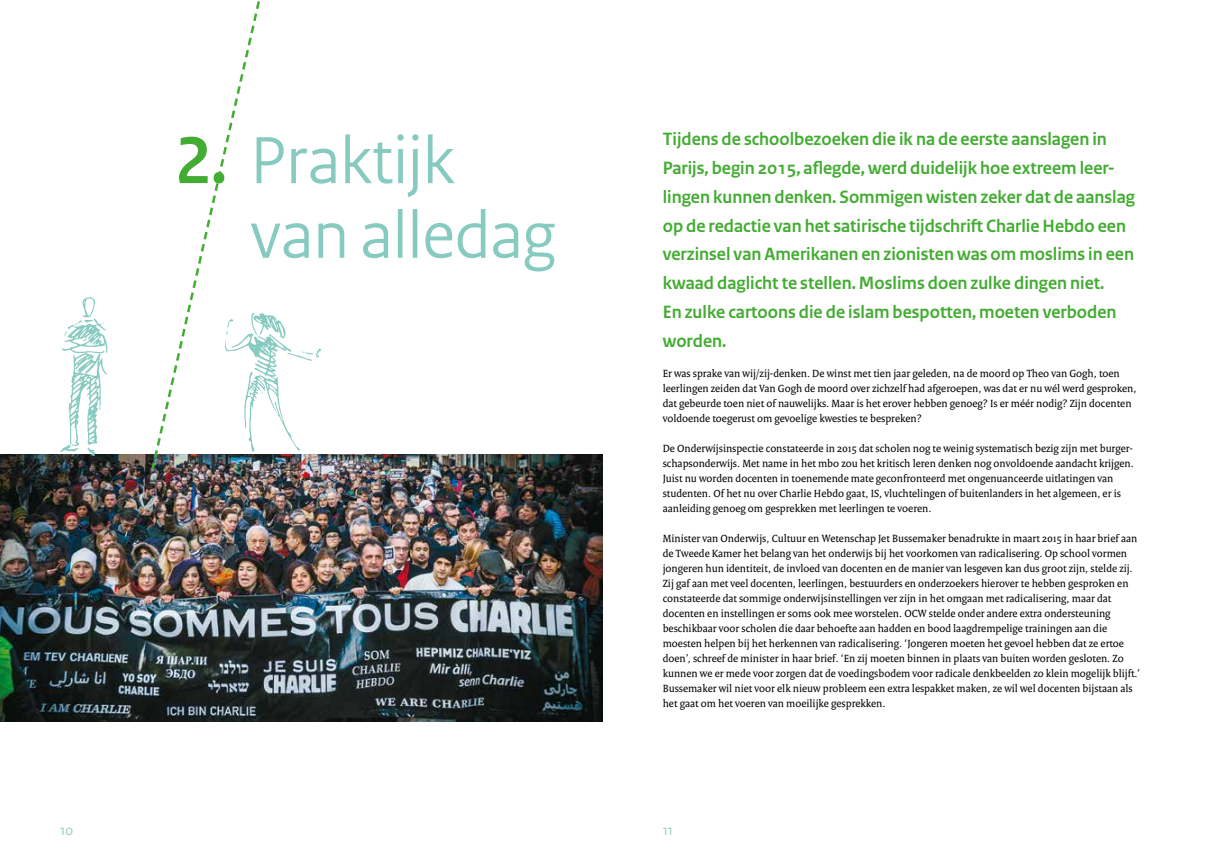
<style>
.page{position:relative;width:1205px;height:851px;background:#fff}
.page>*{position:absolute;margin:0;border:0;box-sizing:border-box;transform-origin:0 0}
.t1{font:70px "Rijksoverheid Sans Heading";color:#86cac0}
.t2{font:700 18.75px/28.8px "Rijksoverheid Sans";color:#43ac32}
.t3{font:15px "Rijksoverheid Sans Heading";color:#86cac0}
.t4{font:11.25px/15px "Rijksoverheid Serif";color:#000}
.s1{font-weight:700;color:#43ac32}
</style>
<div class="page">
<img style="left:0;top:454px;width:602px;height:267px">
<svg style="left:264px;top:314px;width:57px;height:137px"></svg>
<svg style="left:60px;top:297px;width:48px;height:159px"></svg>
<svg style="left:149px;top:1px;width:115px;height:471px"></svg>
<h1 class="t1" style="left:175px;top:120px;width:280px"><span class="s1">2.</span> Praktijk</h1>
<h1 class="t1" style="left:250px;top:194px;width:307px">van alledag</h1>
<p class="t2" style="left:663px;top:125px;width:474px">Tijdens de schoolbezoeken die ik na de eerste aanslagen in Parijs, begin 2015, aflegde, werd duidelijk hoe extreem leer&shy;lingen kunnen denken. Sommigen wisten zeker dat de aanslag op de redactie van het satirische tijdschrift Charlie Hebdo een verzinsel van Amerikanen en zionisten was om moslims in een kwaad daglicht te stellen. Moslims doen zulke dingen niet.<br>En zulke cartoons die de islam bespotten, moeten verboden worden.</p>
<p class="t4" style="left:663px;top:365px;width:475px">Er was sprake van wij/zij-denken. De winst met tien jaar geleden, na de moord op Theo van Gogh, toen leerlingen zeiden dat Van Gogh de moord over zichzelf had afgeroepen, was dat er nu wél werd gesproken, dat gebeurde toen niet of nauwelijks. Maar is het erover hebben genoeg? Is er méér nodig? Zijn docenten voldoende toegerust om gevoelige kwesties te bespreken?</p>
<p class="t4" style="left:663px;top:440px;width:472px">De Onderwijsinspectie constateerde in 2015 dat scholen nog te weinig systematisch bezig zijn met burger&shy;schapsonderwijs. Met name in het mbo zou het kritisch leren denken nog onvoldoende aandacht krijgen.<br>Juist nu worden docenten in toenemende mate geconfronteerd met ongenuanceerde uitlatingen van studenten. Of het nu over Charlie Hebdo gaat, IS, vluchtelingen of buitenlanders in het algemeen, er is aanleiding genoeg om gesprekken met leerlingen te voeren.</p>
<p class="t4" style="left:663px;top:530px;width:479px">Minister van Onderwijs, Cultuur en Wetenschap Jet Bussemaker benadrukte in maart 2015 in haar brief aan de Tweede Kamer het belang van het onderwijs bij het voorkomen van radicalisering. Op school vormen jongeren hun identiteit, de invloed van docenten en de manier van lesgeven kan dus groot zijn, stelde zij.<br>Zij gaf aan met veel docenten, leerlingen, bestuurders en onderzoekers hierover te hebben gesproken en constateerde dat sommige onderwijsinstellingen ver zijn in het omgaan met radicalisering, maar dat docenten en instellingen er soms ook mee worstelen. OCW stelde onder andere extra ondersteuning beschikbaar voor scholen die daar behoefte aan hadden en bood laagdrempelige trainingen aan die moesten helpen bij het herkennen van radicalisering. ‘Jongeren moeten het gevoel hebben dat ze ertoe doen’, schreef de minister in haar brief. ‘En zij moeten binnen in plaats van buiten worden gesloten. Zo kunnen we er mede voor zorgen dat de voedingsbodem voor radicale denkbeelden zo klein mogelijk blijft.’ Bussemaker wil niet voor elk nieuw probleem een extra lespakket maken, ze wil wel docenten bijstaan als het gaat om het voeren van moeilijke gesprekken.</p>
<h3 class="t3" style="left:60px;top:821px;width:14px">10</h3>
<h3 class="t3" style="left:663px;top:821px;width:12px">11</h3>
</div>
